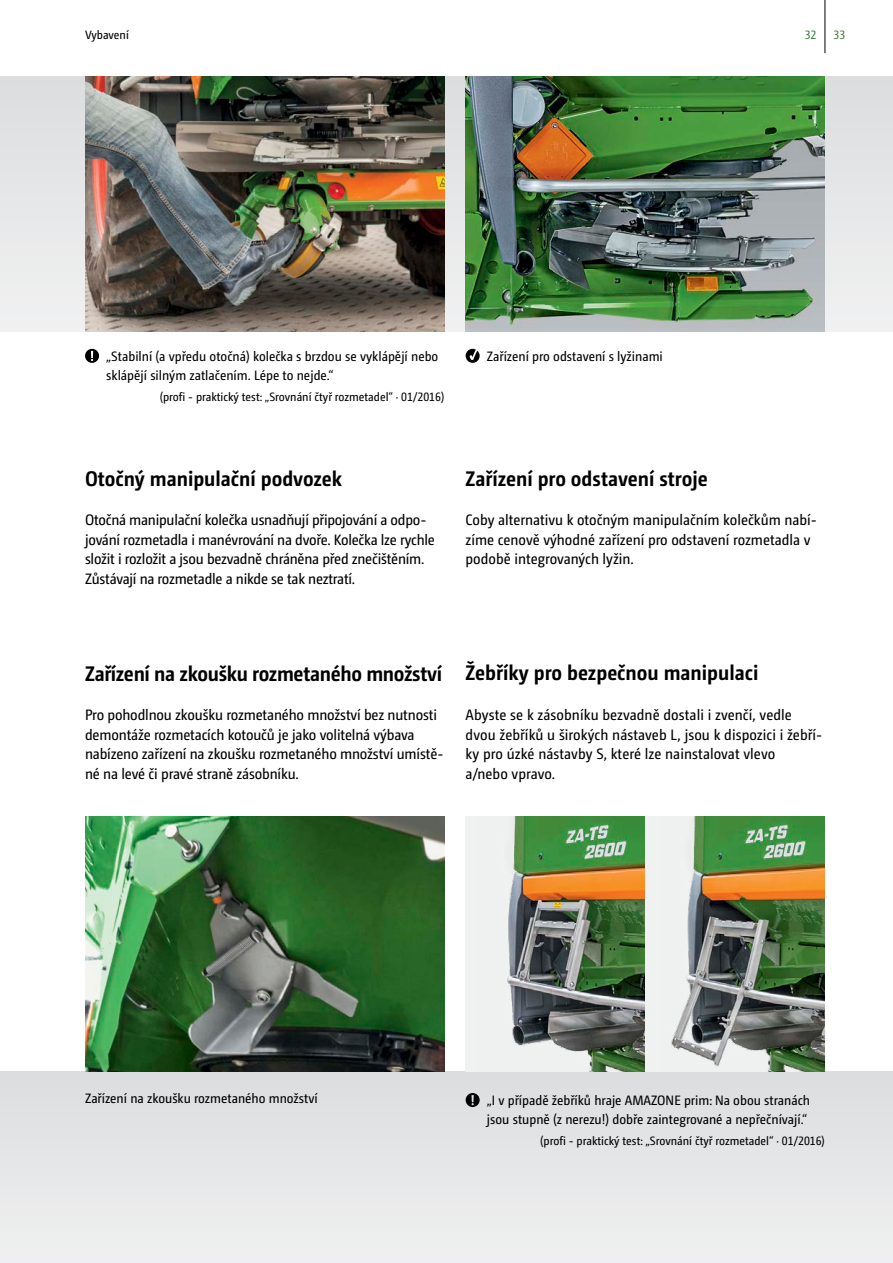
<style>
.page{position:relative;width:893px;height:1263px;background:#fff}
.page>*{position:absolute;margin:0;border:0;box-sizing:border-box;transform-origin:0 0}
.t1{font:700 21px "Camingo Dos Pro S Cd";color:#000}
.t2{font:15px/19.5px "Camingo Dos Pro S Cd";letter-spacing:-.01em;color:#000}
.t3{font:13.5px/19.5px "Camingo Dos Pro S Cd";color:#000}
.t4{font:12px "Camingo Dos Pro S Cd";color:#000}
.t5{font:12px "Camingo Dos Pro S Cd";color:#3c803f}
</style>
<div class="page">
<div style="left:0;top:77px;width:893px;height:255px;background:#e6e7e8"></div>
<div style="left:0;top:1071px;width:893px;height:192px;background:#e5e7e8"></div>
<img style="left:85px;top:77px;width:359px;height:255px">
<img style="left:466px;top:77px;width:359px;height:255px">
<div style="left:466px;top:816px;width:179px;height:255px;background:#f0f1f1"></div>
<img style="left:507px;top:816px;width:138px;height:255px">
<div style="left:645px;top:816px;width:180px;height:255px;background:#f0f1f1"></div>
<img style="left:671px;top:816px;width:154px;height:255px">
<img style="left:85px;top:816px;width:359px;height:255px">
<svg style="left:466px;top:349px;width:14px;height:14px"></svg>
<svg style="left:85px;top:349px;width:14px;height:14px"></svg>
<svg style="left:466px;top:1093px;width:14px;height:14px"></svg>
<hr style="left:825px;top:0;width:1px;height:53px;background:#000">
<p class="t4" style="left:85px;top:28px;width:45px">Vybavení</p>
<p class="t3" style="left:106px;top:346px;width:334px">„Stabilní (a vpředu otočná) kolečka s brzdou se vyklápějí nebo sklápějí silným zatlačením. Lépe to nejde.“</p>
<p class="t4" style="left:160px;top:390px;width:286px">(profi - praktický test: „Srovnání čtyř rozmetadel“ · 01/2016)</p>
<p class="t3" style="left:487px;top:346px;width:177px">Zařízení pro odstavení s lyžinami</p>
<p class="t5" style="left:805px;top:28px;width:13px">32</p>
<p class="t5" style="left:833px;top:28px;width:13px">33</p>
<h1 class="t1" style="left:85px;top:466px;width:259px">Otočný manipulační podvozek</h1>
<h1 class="t1" style="left:466px;top:466px;width:244px">Zařízení pro odstavení stroje</h1>
<p class="t2" style="left:466px;top:510px;width:353px">Coby alternativu k otočným manipulačním kolečkům nabí&shy;zíme cenově výhodné zařízení pro odstavení rozmetadla v podobě integrovaných lyžin.</p>
<p class="t2" style="left:85px;top:510px;width:351px">Otočná manipulační kolečka usnadňují připojování a odpo&shy;jování rozmetadla i manévrování na dvoře. Kolečka lze rychle složit i rozložit a jsou bezvadně chráněna před znečištěním.<br>Zůstávají na rozmetadle a nikde se tak neztratí.</p>
<h1 class="t1" style="left:85px;top:661px;width:359px">Zařízení na zkoušku rozmetaného množství</h1>
<p class="t2" style="left:85px;top:705px;width:360px">Pro pohodlnou zkoušku rozmetaného množství bez nutnosti demontáže rozmetacích kotoučů je jako volitelná výbava nabízeno zařízení na zkoušku rozmetaného množství umístě&shy;né na levé či pravé straně zásobníku.</p>
<h1 class="t1" style="left:466px;top:660px;width:294px">Žebříky pro bezpečnou manipulaci</h1>
<p class="t2" style="left:466px;top:705px;width:358px">Abyste se k zásobníku bezvadně dostali i zvenčí, vedle dvou žebříků u širokých nástaveb L, jsou k dispozici i žebří&shy;ky pro úzké nástavby S, které lze nainstalovat vlevo<br>a/nebo vpravo.</p>
<p class="t3" style="left:85px;top:1088px;width:234px">Zařízení na zkoušku rozmetaného množství</p>
<p class="t3" style="left:487px;top:1090px;width:325px">„I v případě žebříků hraje AMAZONE prim: Na obou stranách jsou stupně (z nerezu!) dobře zaintegrované a nepřečnívají.“</p>
<p class="t4" style="left:540px;top:1134px;width:286px">(profi - praktický test: „Srovnání čtyř rozmetadel“ · 01/2016)</p>
</div>
